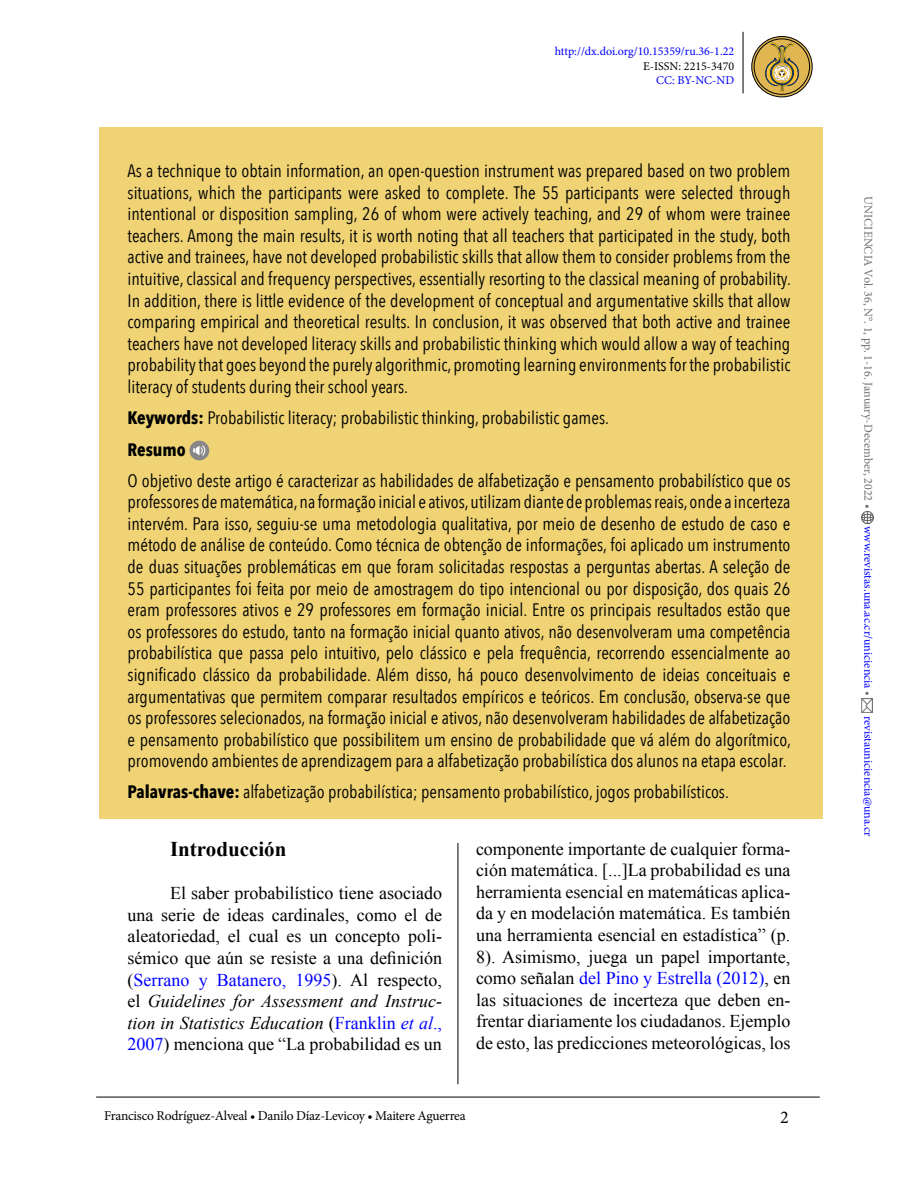
<style>
.page{position:relative;width:918px;height:1188px;background:#fff}
.page>*{position:absolute;margin:0;border:0;box-sizing:border-box;transform-origin:0 0}
.t1{font:700 21px "Times New Roman";color:#000}
.t2{font:18px/21.6px "Avenir Next Condensed";color:#000;text-align:justify}
.t3{font:18px/21.6px "Times New Roman";color:#000;text-align:justify}
.t4{font:18px "Minion Pro";color:#000}
.t5{font:13.5px "Minion Pro";letter-spacing:-.02em;color:#000}
.t6{font:12px "Minion Pro";color:#00f}
.t7{font:12px "Minion Pro";color:#706f6f}
.t8{font:12px "Minion Pro";color:#000}
.s1{font-weight:700}
.s2{color:#00f}
.s3{font-style:italic}
.s4{font-style:italic;color:#00f}
.s5{color:#706f6f}
</style>
<div class="page">
<hr style="left:743px;top:32px;width:1px;height:61px;background:#000">
<hr style="left:458px;top:110px;width:1px;height:974px;background:#000">
<svg style="left:862px;top:511px;width:12px;height:12px"></svg>
<img style="left:862px;top:699px;width:10px;height:14px">
<hr style="left:96px;top:1097px;width:724px;height:1px;background:#000">
<svg style="left:752px;top:37px;width:60px;height:60px"></svg>
<div style="left:754px;top:39px;width:56px;height:56px;border:1px solid #000;border-radius:50%"></div>
<div style="left:751px;top:36px;width:62px;height:61px;border:1px solid #000;border-radius:50%"></div>
<svg style="left:765px;top:42px;width:34px;height:50px;background:#bb9e53"></svg>
<div style="left:432px;top:106px;width:53px;height:736px;background:#fff"></div>
<div style="left:99px;top:128px;width:724px;height:691px;background:#efd375"></div>
<div style="left:189px;top:441px;width:20px;height:19px;background:#878787;border-radius:50%"></div>
<svg style="left:193px;top:445px;width:12px;height:11px"></svg>
<p class="t6" style="left:555px;top:44px;width:181px">http://dx.doi.org/10.15359/ru.36-1.22</p>
<p class="t8" style="left:643px;top:58px;width:93px">E-ISSN: 2215-3470</p>
<p class="t6" style="left:656px;top:72px;width:80px">CC: BY-NC-ND</p>
<p class="t2" style="left:128px;top:159px;width:665px">As a technique to obtain information, an open-question instrument was prepared based on two problem situations, which the participants were asked to complete. The 55 participants were selected through intentional or disposition sampling, 26 of whom were actively teaching, and 29 of whom were trainee teachers. Among the main results, it is worth noting that all teachers that participated in the study, both active and trainees, have not developed probabilistic skills that allow them to consider problems from the intuitive, classical and frequency perspectives, essentially resorting to the classical meaning of probability.<br>In addition, there is little evidence of the development of conceptual and argumentative skills that allow comparing empirical and theoretical results. In conclusion, it was observed that both active and trainee teachers have not developed literacy skills and probabilistic thinking which would allow a way of teaching probability that goes beyond the purely algorithmic, promoting learning environments for the probabilistic literacy of students during their school years.</p>
<p class="t2" style="left:128px;top:400px;width:483px;line-height:32.4px"><span class="s1">Keywords:</span> Probabilistic literacy; probabilistic thinking, probabilistic games.<br><span class="s1">Resumo</span></p>
<p class="t2" style="left:128px;top:469px;width:665px">O objetivo deste artigo é caracterizar as habilidades de alfabetização e pensamento probabilístico que os professores de matemática, na formação inicial e ativos, utilizam diante de problemas reais, onde a incerteza intervém. Para isso, seguiu-se uma metodologia qualitativa, por meio de desenho de estudo de caso e método de análise de conteúdo. Como técnica de obtenção de informações, foi aplicado um instrumento de duas situações problemáticas em que foram solicitadas respostas a perguntas abertas. A seleção de 55 participantes foi feita por meio de amostragem do tipo intencional ou por disposição, dos quais 26 eram professores ativos e 29 professores em formação inicial. Entre os principais resultados estão que os professores do estudo, tanto na formação inicial quanto ativos, não desenvolveram uma competência probabilística que passa pelo intuitivo, pelo clássico e pela frequência, recorrendo essencialmente ao significado clássico da probabilidade. Além disso, há pouco desenvolvimento de ideias conceituais e argumentativas que permitem comparar resultados empíricos e teóricos. Em conclusão, observa-se que os professores selecionados, na formação inicial e ativos, não desenvolveram habilidades de alfabetização e pensamento probabilístico que possibilitem um ensino de probabilidade que vá além do algorítmico, promovendo ambientes de aprendizagem para a alfabetização probabilística dos alunos na etapa escolar.</p>
<p class="t2" style="left:128px;top:780px;width:603px"><span class="s1">Palavras-chave:</span> alfabetização probabilística; pensamento probabilístico, jogos probabilísticos.</p>
<p class="t1" style="left:170px;top:835px;width:118px">Introducción</p>
<p class="t3" style="left:128px;top:882px;width:316px;text-indent:43px">El saber probabilístico tiene asociado una serie de ideas cardinales, como el de aleatoriedad, el cual es un concepto poli&shy;sémico que aún se resiste a una definición (<span class="s2">Serrano y Batanero, 1995</span>). Al respecto, el <span class="s3">Guidelines for Assessment and Instruc&shy;tion in Statistics Education</span> (<span class="s2">Franklin</span> <span class="s4">et al</span><span class="s2">., 2007</span>) menciona que “La probabilidad es un</p>
<p class="t3" style="left:476px;top:837px;width:316px">componente importante de cualquier forma&shy;ción matemática. [...]La probabilidad es una herramienta esencial en matemáticas aplica&shy;da y en modelación matemática. Es también una herramienta esencial en estadística” (p.<br>8). Asimismo, juega un papel importante, como señalan <span class="s2">del Pino y Estrella (2012)</span>, en las situaciones de incerteza que deben en&shy;frentar diariamente los ciudadanos. Ejemplo de esto, las predicciones meteorológicas, los</p>
<p class="t5" style="left:104px;top:1106px;width:363px">Francisco Rodríguez-Alveal • Danilo Díaz-Levicoy • Maitere Aguerrea</p>
<p class="t4" style="left:780px;top:1105px;width:10px">2</p>
<p class="t7" style="left:876px;top:196px;width:314px;rotate:90deg">UNICIENCIA Vol. 36, N°. 1, pp. 1-16. January-December, 2022 •</p>
<p class="t6" style="left:876px;top:526px;width:172px;rotate:90deg">www.revistas.una.ac.cr/uniciencia <span class="s5">•</span></p>
<p class="t6" style="left:876px;top:716px;width:122px;rotate:90deg">revistauniciencia@una.cr</p>
</div>
